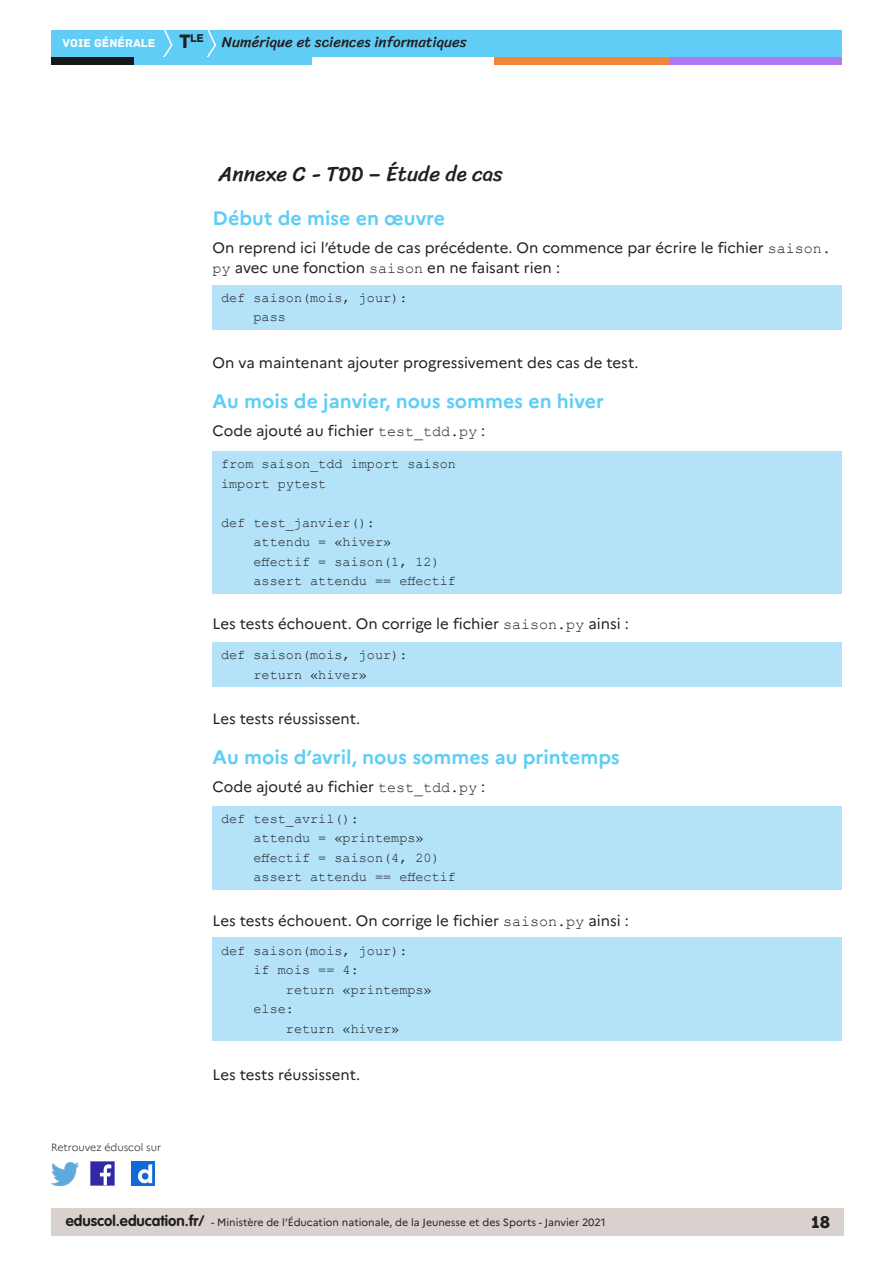
<style>
.page{position:relative;width:893px;height:1263px;background:#fff}
.page>*{position:absolute;margin:0;border:0;box-sizing:border-box;transform-origin:0 0}
.Annexe{font:21px "Sriracha";color:#231f20}
._03_titre_2{font:700 19.5px "Marianne";color:#5fcdf5}
.Annexe_Titre_2{font:700 19.5px "Marianne";color:#5fcdf5}
.t1{font:18px "Archive";color:#231f20}
.Texte_courant{font:15px/19.5px "Marianne";color:#231f20}
.t2{font:15px "Sriracha";color:#231f20}
._08_txt_encadré{font:13.5px "Courier New";color:#231f20}
.t3{font:12px "Archive";color:#fff}
.t4{font:11.85px "Archive";color:#231f20}
.t5{font:10.5px "Marianne";color:#231f20}
.t6{font:300 10.5px "Marianne";color:#231f20}
.s1{font-size:20.4px}
.s2{font-family:"Courier New"}
.s3{font-family:"VAG Rounded Std";font-weight:700;font-size:15px}
</style>
<div class="page">
<div style="left:51px;top:1209px;width:792px;height:27px;background:#d8d1ce"></div>
<div style="left:51px;top:30px;width:791px;height:27px;background:#5fcdf5"></div>
<svg style="left:163px;top:30px;width:10px;height:27px"></svg>
<svg style="left:207px;top:30px;width:9px;height:27px"></svg>
<div style="left:133px;top:57px;width:179px;height:8px;background:#5fcdf5"></div>
<div style="left:51px;top:57px;width:82px;height:8px;background:#141a1c"></div>
<div style="left:667px;top:57px;width:175px;height:8px;background:#b078f2"></div>
<div style="left:494px;top:57px;width:175px;height:8px;background:#f48437"></div>
<img style="left:91px;top:1162px;width:23px;height:23px">
<img style="left:51px;top:1163px;width:28px;height:22px">
<img style="left:132px;top:1162px;width:22px;height:23px">
<div style="left:213px;top:285px;width:629px;height:45px;background:#b4e3f9"></div>
<div style="left:213px;top:451px;width:629px;height:142px;background:#b4e3f9"></div>
<div style="left:213px;top:642px;width:629px;height:45px;background:#b4e3f9"></div>
<div style="left:213px;top:806px;width:629px;height:84px;background:#b4e3f9"></div>
<div style="left:213px;top:938px;width:629px;height:103px;background:#b4e3f9"></div>
<p class="t4" style="left:179px;top:31px;width:26px"><span class="s1">T</span>le</p>
<p class="t3" style="left:63px;top:36px;width:94px">VOIE GÉNÉRALE</p>
<p class="t2" style="left:222px;top:33px;width:246px">Numérique et sciences informatiques</p>
<p class="Annexe" style="left:219px;top:161px;width:286px">Annexe C - TDD – Étude de cas</p>
<p class="Annexe_Titre_2" style="left:213px;top:206px;width:234px">Début de mise en œuvre</p>
<p class="Texte_courant" style="left:213px;top:238px;width:620px">On reprend ici l’étude de cas précédente. On commence par écrire le fichier <span class="s2">saison. py</span> avec une fonction <span class="s2">saison</span> en ne faisant rien :</p>
<p class="_08_txt_encadré" style="left:221px;top:289px;width:188px">def saison(mois, jour):</p>
<p class="_08_txt_encadré" style="left:254px;top:309px;width:34px">pass</p>
<p class="Texte_courant" style="left:213px;top:353px;width:427px">On va maintenant ajouter progressivement des cas de test.</p>
<p class="_03_titre_2" style="left:213px;top:389px;width:393px">Au mois de janvier, nous sommes en hiver</p>
<p class="Texte_courant" style="left:213px;top:421px;width:274px">Code ajouté au fichier <span class="s2">test_tdd.py</span> :</p>
<p class="_08_txt_encadré" style="left:221px;top:455px;width:236px">from saison_tdd import saison</p>
<p class="_08_txt_encadré" style="left:221px;top:475px;width:107px">import pytest</p>
<p class="_08_txt_encadré" style="left:221px;top:514px;width:155px">def test_janvier():</p>
<p class="_08_txt_encadré" style="left:254px;top:533px;width:139px">attendu = «hiver»</p>
<p class="_08_txt_encadré" style="left:254px;top:553px;width:188px">effectif = saison(1, 12)</p>
<p class="_08_txt_encadré" style="left:254px;top:572px;width:204px">assert attendu == effectif</p>
<p class="Texte_courant" style="left:213px;top:613px;width:418px">Les tests échouent. On corrige le fichier <span class="s2">saison.py</span> ainsi :</p>
<p class="_08_txt_encadré" style="left:221px;top:646px;width:188px">def saison(mois, jour):</p>
<p class="_08_txt_encadré" style="left:254px;top:666px;width:115px">return «hiver»</p>
<p class="Texte_courant" style="left:213px;top:708px;width:149px">Les tests réussissent.</p>
<p class="_03_titre_2" style="left:213px;top:745px;width:409px">Au mois d’avril, nous sommes au printemps</p>
<p class="Texte_courant" style="left:213px;top:777px;width:274px">Code ajouté au fichier <span class="s2">test_tdd.py</span> :</p>
<p class="_08_txt_encadré" style="left:221px;top:810px;width:139px">def test_avril():</p>
<p class="_08_txt_encadré" style="left:254px;top:829px;width:172px">attendu = «printemps»</p>
<p class="_08_txt_encadré" style="left:254px;top:849px;width:188px">effectif = saison(4, 20)</p>
<p class="_08_txt_encadré" style="left:254px;top:868px;width:204px">assert attendu == effectif</p>
<p class="Texte_courant" style="left:213px;top:911px;width:418px">Les tests échouent. On corrige le fichier <span class="s2">saison.py</span> ainsi :</p>
<p class="_08_txt_encadré" style="left:221px;top:942px;width:188px">def saison(mois, jour):</p>
<p class="_08_txt_encadré" style="left:254px;top:961px;width:107px">if mois == 4:</p>
<p class="_08_txt_encadré" style="left:286px;top:981px;width:147px">return «printemps»</p>
<p class="_08_txt_encadré" style="left:254px;top:1000px;width:42px">else:</p>
<p class="_08_txt_encadré" style="left:286px;top:1020px;width:115px">return «hiver»</p>
<p class="t6" style="left:51px;top:1141px;width:112px">Retrouvez éduscol sur</p>
<p class="Texte_courant" style="left:213px;top:1064px;width:149px">Les tests réussissent.</p>
<p class="t5" style="left:66px;top:1216px;width:541px"><span class="s3">eduscol.education.fr/</span> - Ministère de l’Éducation nationale, de la Jeunesse et des Sports - Janvier 2021</p>
<p class="t1" style="left:811px;top:1211px;width:21px">18</p>
</div>
